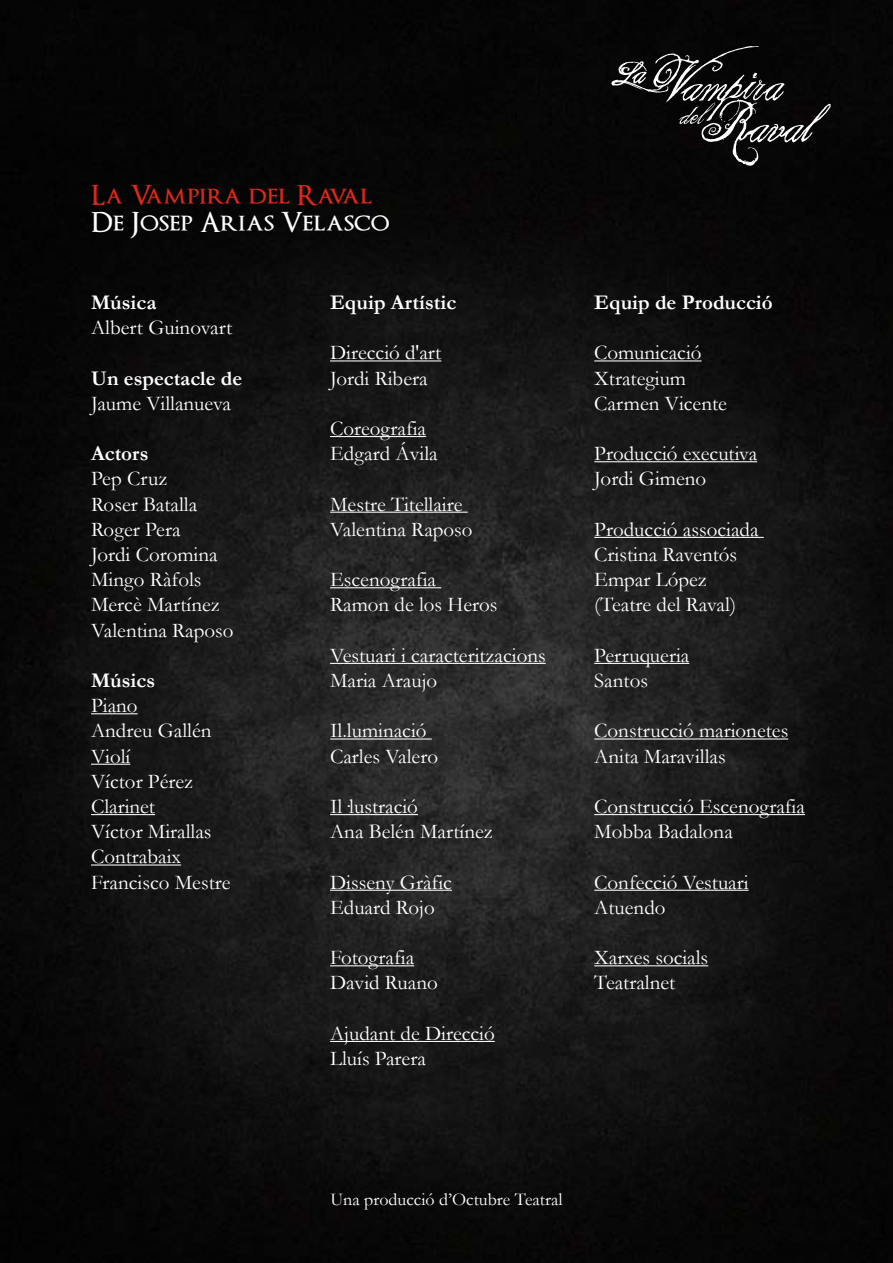
<style>
.page{position:relative;width:893px;height:1263px;background:#fff}
.page>*{position:absolute;margin:0;border:0;box-sizing:border-box;transform-origin:0 0}
.t1{font:600 27px "Optimus Princeps";color:#fff}
.t2{font:600 27px "Optimus Princeps";color:#dd281a}
.t3{font:21px/25.2px "Garamond";color:#fff}
.t4{font:700 21px "Garamond";color:#fff}
.t5{font:18px "Garamond";color:#fff}
</style>
<div class="page">
<img style="left:0;top:0;width:893px;height:1263px">
<svg style="left:611px;top:46px;width:220px;height:120px;background:#222121"></svg>
<hr style="left:91px;top:713px;width:47px;height:1px;background:#fff">
<hr style="left:91px;top:764px;width:39px;height:1px;background:#fff">
<hr style="left:91px;top:814px;width:64px;height:1px;background:#fff">
<hr style="left:91px;top:864px;width:90px;height:1px;background:#fff">
<hr style="left:330px;top:360px;width:111px;height:1px;background:#fff">
<hr style="left:330px;top:436px;width:96px;height:1px;background:#fff">
<hr style="left:330px;top:512px;width:138px;height:1px;background:#fff">
<hr style="left:330px;top:587px;width:111px;height:1px;background:#fff">
<hr style="left:330px;top:663px;width:216px;height:1px;background:#fff">
<hr style="left:330px;top:738px;width:102px;height:1px;background:#fff">
<hr style="left:330px;top:814px;width:88px;height:1px;background:#fff">
<hr style="left:330px;top:890px;width:122px;height:1px;background:#fff">
<hr style="left:330px;top:965px;width:84px;height:1px;background:#fff">
<hr style="left:330px;top:1041px;width:165px;height:1px;background:#fff">
<hr style="left:594px;top:360px;width:108px;height:1px;background:#fff">
<hr style="left:594px;top:461px;width:163px;height:1px;background:#fff">
<hr style="left:594px;top:537px;width:170px;height:1px;background:#fff">
<hr style="left:594px;top:663px;width:95px;height:1px;background:#fff">
<hr style="left:594px;top:738px;width:194px;height:1px;background:#fff">
<hr style="left:594px;top:814px;width:211px;height:1px;background:#fff">
<hr style="left:594px;top:890px;width:155px;height:1px;background:#fff">
<hr style="left:594px;top:965px;width:114px;height:1px;background:#fff">
<p class="t2" style="left:91px;top:181px;width:283px">La Vampira del Raval</p>
<p class="t1" style="left:91px;top:208px;width:300px">De Josep Arias Velasco</p>
<p class="t4" style="left:91px;top:290px;width:67px">Música</p>
<p class="t3" style="left:91px;top:315px;width:143px">Albert Guinovart</p>
<p class="t4" style="left:91px;top:365px;width:153px">Un espectacle de</p>
<p class="t3" style="left:91px;top:390px;width:141px">Jaume Villanueva</p>
<p class="t4" style="left:91px;top:441px;width:59px">Actors</p>
<p class="t3" style="left:91px;top:466px;width:144px">Pep Cruz<br>Roser Batalla<br>Roger Pera<br>Jordi Coromina<br>Mingo Ràfols<br>Mercè Martínez<br>Valentina Raposo</p>
<p class="t4" style="left:91px;top:668px;width:66px">Músics</p>
<p class="t3" style="left:91px;top:693px;width:141px">Piano<br>Andreu Gallén<br>Violí<br>Víctor Pérez<br>Clarinet<br>Víctor Mirallas<br>Contrabaix<br>Francisco Mestre</p>
<p class="t4" style="left:330px;top:290px;width:128px">Equip Artístic</p>
<p class="t3" style="left:330px;top:340px;width:113px">Direcció d'art<br>Jordi Ribera</p>
<p class="t3" style="left:330px;top:416px;width:109px">Coreografia<br>Edgard Ávila</p>
<p class="t3" style="left:330px;top:491px;width:144px">Mestre Titellaire<br>Valentina Raposo</p>
<p class="t3" style="left:330px;top:567px;width:169px">Escenografia<br>Ramon de los Heros</p>
<p class="t3" style="left:330px;top:642px;width:217px">Vestuari i caracteritzacions<br>Maria Araujo</p>
<p class="t3" style="left:330px;top:718px;width:110px">Il.luminació<br>Carles Valero</p>
<p class="t3" style="left:330px;top:794px;width:164px">Il·lustració<br>Ana Belén Martínez</p>
<p class="t3" style="left:330px;top:869px;width:123px">Disseny Gràfic<br>Eduard Rojo</p>
<p class="t3" style="left:330px;top:945px;width:109px">Fotografia<br>David Ruano</p>
<p class="t3" style="left:330px;top:1020px;width:166px">Ajudant de Direcció<br>Lluís Parera</p>
<p class="t4" style="left:594px;top:290px;width:180px">Equip de Producció</p>
<p class="t3" style="left:594px;top:340px;width:134px">Comunicació<br>Xtrategium<br>Carmen Vicente</p>
<p class="t3" style="left:594px;top:441px;width:164px">Producció executiva<br>Jordi Gimeno</p>
<p class="t3" style="left:594px;top:516px;width:166px">Producció associada<br>Cristina Raventós<br>Empar López (Teatre del Raval)</p>
<p class="t3" style="left:594px;top:642px;width:97px">Perruqueria<br>Santos</p>
<p class="t3" style="left:594px;top:718px;width:196px">Construcció marionetes<br>Anita Maravillas</p>
<p class="t3" style="left:594px;top:794px;width:212px">Construcció Escenografia<br>Mobba Badalona</p>
<p class="t3" style="left:594px;top:869px;width:156px">Confecció Vestuari<br>Atuendo</p>
<p class="t3" style="left:594px;top:945px;width:116px">Xarxes socials<br>Teatralnet</p>
<p class="t5" style="left:330px;top:1188px;width:234px">Una producció d’Octubre Teatral</p>
</div>
